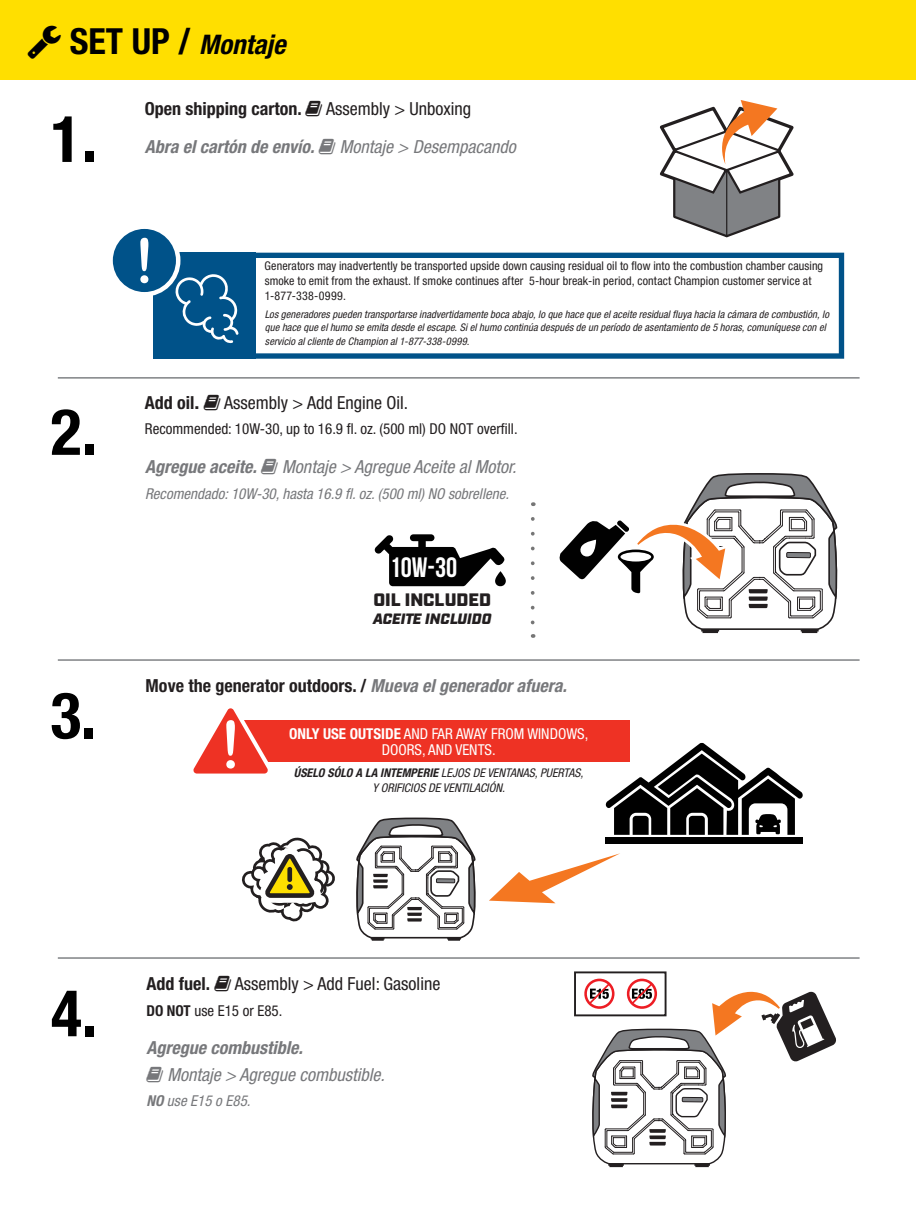
<style>
.page{position:relative;width:916px;height:1212px;background:#fff}
.page>*{position:absolute;margin:0;border:0;box-sizing:border-box;transform-origin:0 0}
.t1{font:700 condensed 64.2px "Helvetica Neue LT Std";color:#000}
.t2{font:700 28.05px "Bebas Neue";color:#fff}
.t3{font:italic 700 condensed 27px "Helvetica Neue LT Std";color:#000}
.t4{font:700 condensed 18px "Helvetica Neue LT Std";color:#231f20}
.t5{font:italic condensed 18px "Helvetica Neue LT Std";color:#77787b}
.t6{font:condensed 18px "Helvetica Neue LT Std";color:#231f20}
.t7{font:italic 700 condensed 18px "Helvetica Neue LT Std";color:#77787b}
.t8{font:900 18px "Industry";letter-spacing:-.005em;color:#231f20}
.t9{font:condensed 15px "Helvetica Neue LT Std";color:#231f20}
.t10{font:italic condensed 15px "Helvetica Neue LT Std";color:#77787b}
.t11{font:condensed 15px/16.5px "Helvetica Neue LT Std";color:#fff;text-align:center}
.t12{font:italic 900 15px "Industry";letter-spacing:.005em;color:#231f20}
.t13{font:condensed 12px/15px "Helvetica Neue LT Std";letter-spacing:.01em;color:#231f20}
.t14{font:italic condensed 12px/15px "Helvetica Neue LT Std";color:#231f20;text-align:center}
.t15{font:italic condensed 10.5px/13.5px "Helvetica Neue LT Std";letter-spacing:.01em;color:#231f20}
.s1{font-style:normal;font-size:36px}
.s2{font-stretch:normal}
.s3{font-style:italic;color:#77787b}
.s4{font-weight:700}
</style>
<div class="page">
<hr style="left:58px;top:377px;width:801px;height:1px;background:#808285">
<hr style="left:58px;top:659px;width:801px;height:1px;background:#808285">
<hr style="left:58px;top:957px;width:801px;height:1px;background:#808285">
<svg style="left:660px;top:100px;width:134px;height:138px"></svg>
<div style="left:574px;top:971px;width:92px;height:45px;border:2px solid #231f20"></div>
<svg style="left:356px;top:817px;width:120px;height:123px"></svg>
<svg style="left:582px;top:978px;width:254px;height:188px"></svg>
<div style="left:0;top:1px;width:915px;height:79px;background:#ffdf00"></div>
<svg style="left:256px;top:253px;width:587px;height:105px"></svg>
<div style="left:153px;top:253px;width:103px;height:105px;background:#005289"></div>
<div style="left:110px;top:227px;width:68px;height:67px;background:#005289;border-radius:50%"></div>
<div style="left:108px;top:224px;width:72px;height:72px;border:4px solid #fff;border-radius:50%"></div>
<svg style="left:140px;top:238px;width:8px;height:45px"></svg>
<svg style="left:175px;top:274px;width:63px;height:69px"></svg>
<svg style="left:530px;top:519px;width:4px;height:106px"></svg>
<svg style="left:559px;top:473px;width:278px;height:160px"></svg>
<svg style="left:374px;top:534px;width:131px;height:52px"></svg>
<div style="left:233px;top:720px;width:396px;height:41px;background:#ee3224"></div>
<svg style="left:193px;top:708px;width:86px;height:66px"></svg>
<svg style="left:489px;top:853px;width:131px;height:50px"></svg>
<div style="left:605px;top:837px;width:197px;height:7px;background:#000"></div>
<svg style="left:605px;top:742px;width:197px;height:92px"></svg>
<svg style="left:242px;top:837px;width:93px;height:85px"></svg>
<h3 class="t3" style="left:70px;top:28px;width:217px"><span class="s1">SET UP /</span> Montaje</h3>
<h1 class="t1" style="left:51px;top:100px;width:48px">1.</h1>
<h1 class="t1" style="left:51px;top:393px;width:48px">2.</h1>
<h1 class="t1" style="left:50px;top:676px;width:48px">3.</h1>
<h3 class="t4" style="left:145px;top:98px;width:158px">Open shipping carton.</h3>
<h3 class="t6" style="left:326px;top:98px;width:147px">Assembly &gt; Unboxing</h3>
<h3 class="t7" style="left:145px;top:136px;width:171px">Abra el cartón de envío.</h3>
<h3 class="t5" style="left:340px;top:136px;width:177px">Montaje &gt; Desempacando</h3>
<p class="t13" style="left:264px;top:258px;width:560px">Generators may inadvertently be transported upside down causing residual oil to flow into the combustion chamber causing smoke to emit from the exhaust. If smoke continues after 5-hour break-in period, contact Champion customer service at<br>1-877-338-0999.</p>
<p class="t15" style="left:265px;top:308px;width:565px">Los generadores pueden transportarse inadvertidamente boca abajo, lo que hace que el aceite residual fluya hacia la cámara de combustión, lo que hace que el humo se emita desde el escape. Si el humo continúa después de un período de asentamiento de 5 horas, comuníquese con el servicio al cliente de Champion al 1-877-338-0999.</p>
<h3 class="t4" style="left:145px;top:391px;width:56px">Add oil<span class="s2">.</span></h3>
<h3 class="t6" style="left:224px;top:392px;width:185px">Assembly &gt; Add Engine Oil.</h3>
<h3 class="t9" style="left:145px;top:420px;width:374px">Recommended: 10W-30, up to 16.9 fl. oz. (500 ml) DO NOT overfill.</h3>
<h3 class="t7" style="left:145px;top:456px;width:113px">Agregue aceite.</h3>
<h3 class="t5" style="left:282px;top:456px;width:235px">Montaje &gt; Agregue Aceite al Motor.</h3>
<h3 class="t10" style="left:145px;top:484px;width:365px">Recomendado: 10W-30, hasta 16.9 fl. oz. (500 ml) NO sobrellene.</h3>
<h2 class="t2" style="left:389px;top:551px;width:69px">10W-30</h2>
<h3 class="t8" style="left:373px;top:589px;width:119px">OIL INCLUDED</h3>
<h3 class="t12" style="left:373px;top:609px;width:120px">ACEITE INCLUIDO</h3>
<h3 class="t4" style="left:145px;top:675px;width:422px">Move the generator outdoors. / <span class="s3">Mueva el generador afuera.</span></h3>
<h3 class="t11" style="left:289px;top:725px;width:300px"><span class="s4">ONLY USE OUTSIDE</span> AND FAR AWAY FROM WINDOWS,<br>DOORS, AND VENTS.</h3>
<p class="t14" style="left:294px;top:765px;width:291px"><span class="s4">ÚSELO SÓLO A LA INTEMPERIE</span> LEJOS DE VENTANAS, PUERTAS,<br>Y ORIFICIOS DE VENTILACIÓN.</p>
<h1 class="t1" style="left:51px;top:974px;width:48px">4.</h1>
<h3 class="t4" style="left:146px;top:972px;width:65px">Add fuel.</h3>
<h3 class="t6" style="left:235px;top:973px;width:207px">Assembly &gt; Add Fuel: Gasoline</h3>
<h3 class="t9" style="left:146px;top:1001px;width:137px"><span class="s4">DO NOT</span> use E15 or E85.</h3>
<h3 class="t7" style="left:146px;top:1036px;width:158px">Agregue combustible.</h3>
<h3 class="t5" style="left:167px;top:1063px;width:219px">Montaje &gt; Agregue combustible.</h3>
<h3 class="t10" style="left:146px;top:1091px;width:106px"><span class="s4">NO</span> use E15 o E85.</h3>
</div>
